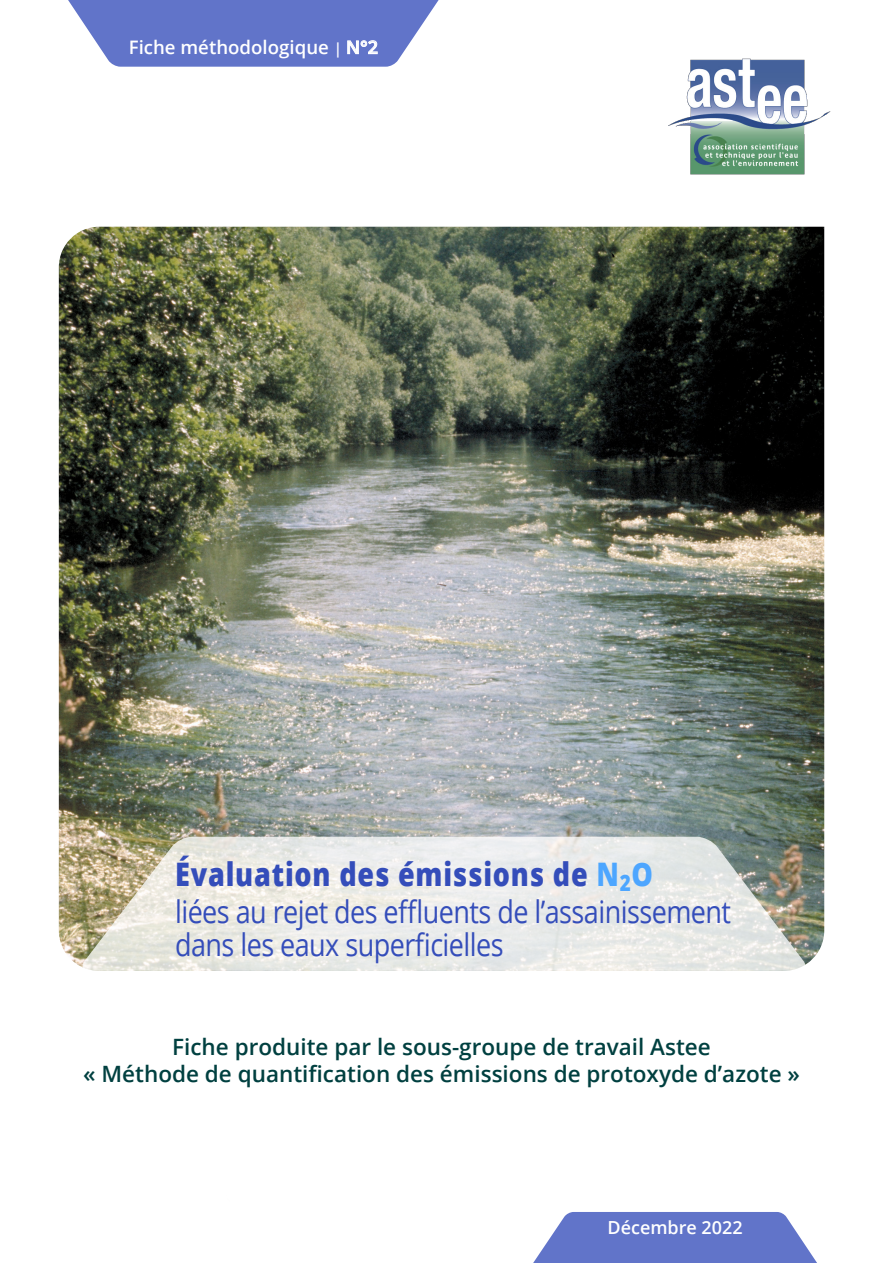
<style>
.page{position:relative;width:893px;height:1263px;background:#fff}
.page>*{position:absolute;margin:0;border:0;box-sizing:border-box;transform-origin:0 0}
.t1{font:800 32.4px "Open Sans";letter-spacing:.03em;color:#344dba;scale:.83 1}
.t2{font:31.05px/33px "Open Sans";letter-spacing:-.02em;color:#344dba;scale:.87 1}
.t3{font:600 22.5px/27px "Open Sans";color:#004040;text-align:center}
.t4{font:600 18.6px "Open Sans";color:#fff}
.t5{font:600 18px "Open Sans";color:#fff}
.s1{font-size:15.15px}
.s2{font-size:18px}
.s3{color:#4da6ff}
</style>
<div class="page">
<img style="left:59px;top:227px;width:765px;height:739px">
<svg style="left:80px;top:837px;width:728px;height:134px;background:#dfdfd9"></svg>
<svg style="left:68px;top:0;width:371px;height:67px;background:#7485cf"></svg>
<svg style="left:533px;top:1212px;width:284px;height:51px;background:#7484cf"></svg>
<img style="left:668px;top:58px;width:163px;height:117px">
<p class="t4" style="left:129px;top:34px;width:251px">Fiche méthodologique <span class="s1">|</span> <span class="s2">N°2</span></p>
<h1 class="t1" style="left:175px;top:849px;width:577px">Évaluation des émissions de <span class="s3">N</span><sub>2</sub><span class="s3">O</span></h1>
<h2 class="t2" style="left:175px;top:895px;width:640px">liées au rejet des effluents de l’assainissement dans les eaux superficielles</h2>
<p class="t3" style="left:83px;top:1033px;width:718px">Fiche produite par le sous-groupe de travail Astee<br>« Méthode de quantification des émissions de protoxyde d’azote »</p>
<p class="t5" style="left:607px;top:1215px;width:137px">Décembre 2022</p>
</div>
